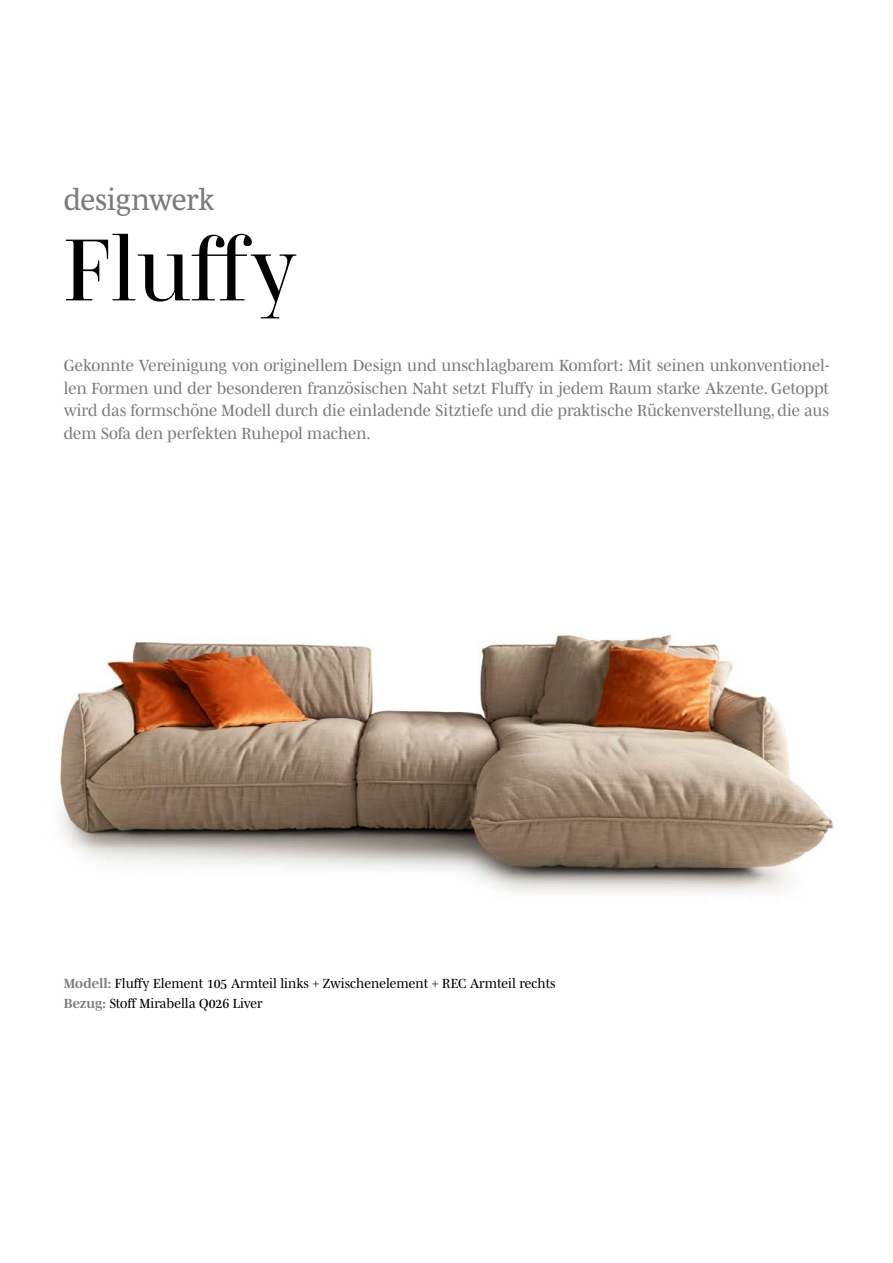
<style>
.page{position:relative;width:893px;height:1263px;background:#fff}
.page>*{position:absolute;margin:0;border:0;box-sizing:border-box;transform-origin:0 0}
.t1{font:90px "Mencken Std Head";color:#000}
.t2{font:30px "Mencken Std Text";letter-spacing:-.005em;color:#7c7b7b}
.t3{font:16.5px/22.5px "Mencken Std";color:#7c7b7b;text-align:justify}
.t4{font:13.5px/19.5px "Mencken Std";color:#000}
.s1{font-weight:700;color:#7c7b7b}
</style>
<div class="page">
<img style="left:60px;top:633px;width:774px;height:259px">
<h2 class="t2" style="left:64px;top:183px;width:152px">designwerk</h2>
<h1 class="t1" style="left:64px;top:218px;width:235px">Fluffy</h1>
<p class="t3" style="left:64px;top:354px;width:767px">Gekonnte Vereinigung von originellem Design und unschlagbarem Komfort: Mit seinen unkonventionel&shy;len Formen und der besonderen französischen Naht setzt Fluffy in jedem Raum starke Akzente. Getoppt wird das formschöne Modell durch die einladende Sitztiefe und die praktische Rückenverstellung, die aus dem Sofa den perfekten Ruhepol machen.</p>
<p class="t4" style="left:64px;top:973px;width:493px"><span class="s1">Modell:</span> Fluffy Element 105 Armteil links + Zwischenelement + REC Armteil rechts<br><span class="s1">Bezug:</span> Stoff Mirabella Q026 Liver</p>
</div>
